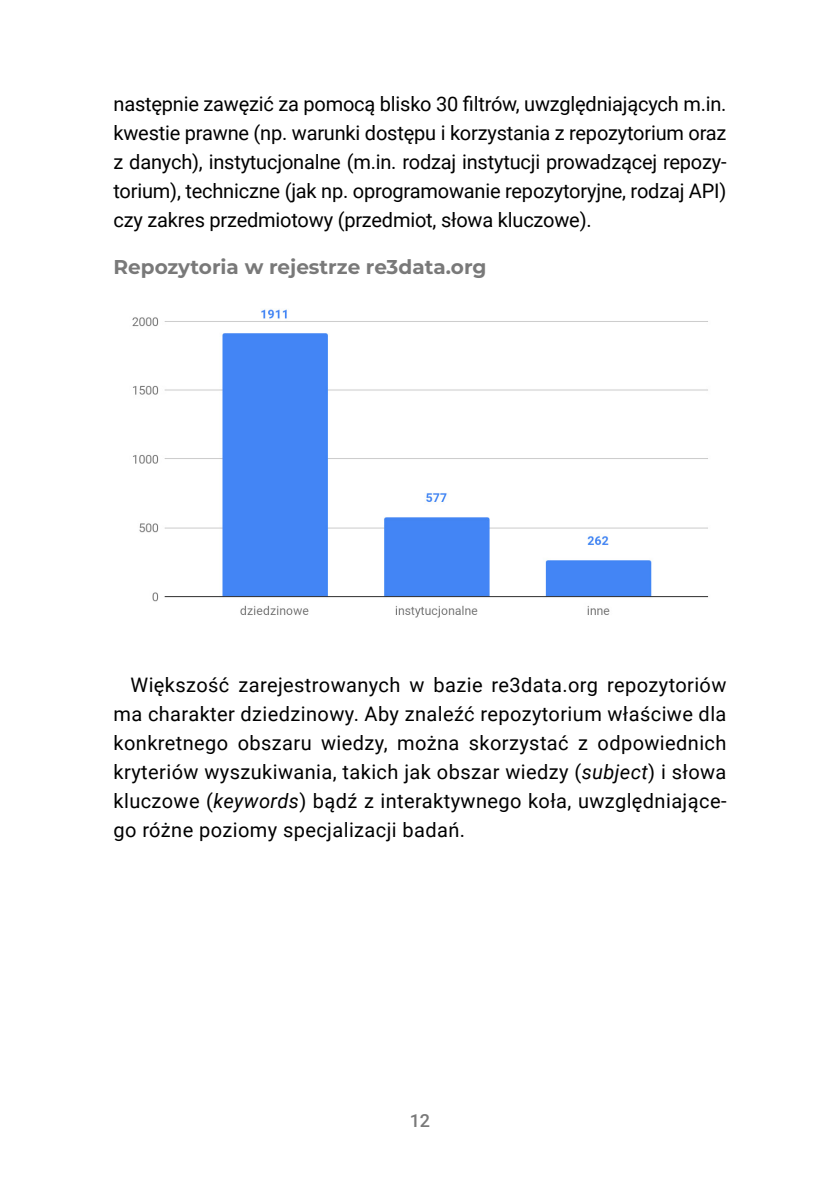
<style>
.page{position:relative;width:840px;height:1191px;background:#fff}
.page>*{position:absolute;margin:0;border:0;box-sizing:border-box;transform-origin:0 0}
.t1{font:20px/29px "Roboto";color:#000;text-align:justify}
.t2{font:700 20px "Montserrat";color:#797979}
.t3{font:500 18px "Roboto";color:#797979}
.s1{font-style:italic}
</style>
<div class="page">
<img style="left:132px;top:309px;width:577px;height:309px">
<p class="t1" style="left:113px;top:89px;width:614px">następnie zawęzić za pomocą blisko 30 filtrów, uwzględniających m.in. kwestie prawne (np. warunki dostępu i korzystania z repozytorium oraz z danych), instytucjonalne (m.in. rodzaj instytucji prowadzącej repozy&shy;torium), techniczne (jak np. oprogramowanie repozytoryjne, rodzaj API) czy zakres przedmiotowy (przedmiot, słowa kluczowe).</p>
<p class="t2" style="left:113px;top:253px;width:374px">Repozytoria w rejestrze re3data.org</p>
<p class="t1" style="left:113px;top:669px;width:614px;text-indent:17px">Większość zarejestrowanych w bazie re3data.org repozytoriów ma charakter dziedzinowy. Aby znaleźć repozytorium właściwe dla konkretnego obszaru wiedzy, można skorzystać z odpowiednich kryteriów wyszukiwania, takich jak obszar wiedzy (<span class="s1">subject</span>) i słowa kluczowe (<span class="s1">keywords</span>) bądź z interaktywnego koła, uwzględniające&shy;go różne poziomy specjalizacji badań.</p>
<p class="t3" style="left:409px;top:1107px;width:22px">12</p>
</div>
